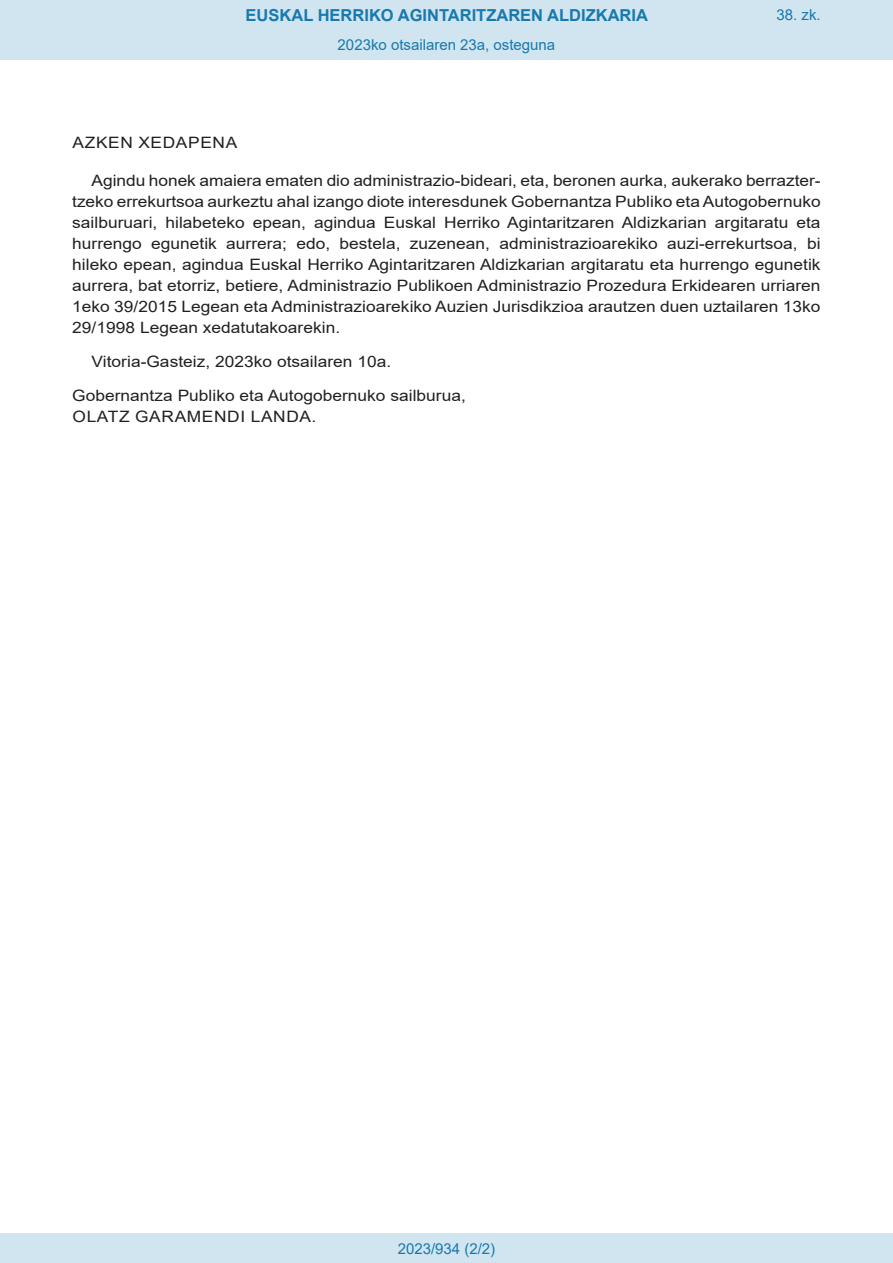
<style>
.page{position:relative;width:893px;height:1263px;background:#fff}
.page>*{position:absolute;margin:0;border:0;box-sizing:border-box;transform-origin:0 0}
.t1{font:700 16.5px "Arial";color:#1879ad}
.BOPVDetalle{font:15.6px/21px "Arial";color:#231f20;text-align:justify;scale:1.11 1}
.BOPVFirmaPuesto{font:15.6px "Arial";color:#231f20;scale:1.11 1}
.BOPVFirmaLugFec{font:15.6px "Arial";color:#231f20;scale:1.11 1}
.BOPVFirmaNombre{font:15.6px "Arial";letter-spacing:.035em;color:#231f20;scale:1.11 1}
.BOPVDisposicion{font:15.6px "Arial";letter-spacing:.035em;color:#231f20;scale:1.11 1}
.Paginacion_Centro{font:15px "Arial";color:#1879ad}
</style>
<div class="page">
<div style="left:0;top:0;width:893px;height:60px;background:#d0e5f0"></div>
<div style="left:0;top:1233px;width:893px;height:30px;background:#d0e5f0"></div>
<p class="t1" style="left:246px;top:3px;width:404px">EUSKAL HERRIKO AGINTARITZAREN ALDIZKARIA</p>
<p class="Paginacion_Centro" style="left:338px;top:35px;width:219px">2023ko otsailaren 23a, osteguna</p>
<p class="Paginacion_Centro" style="left:776px;top:5px;width:46px">38. zk.</p>
<p class="BOPVDisposicion" style="left:73px;top:132px;width:150px">AZKEN XEDAPENA</p>
<p class="BOPVDetalle" style="left:72px;top:170px;width:676px;text-indent:19px">Agindu honek amaiera ematen dio administrazio-bideari, eta, beronen aurka, aukerako berrazter&shy;tzeko errekurtsoa aurkeztu ahal izango diote interesdunek Gobernantza Publiko eta Autogobernuko sailburuari, hilabeteko epean, agindua Euskal Herriko Agintaritzaren Aldizkarian argitaratu eta hurrengo egunetik aurrera; edo, bestela, zuzenean, administrazioarekiko auzi-errekurtsoa, bi hileko epean, agindua Euskal Herriko Agintaritzaren Aldizkarian argitaratu eta hurrengo egunetik aurrera, bat etorriz, betiere, Administrazio Publikoen Administrazio Prozedura Erkidearen urriaren 1eko 39/2015 Legean eta Administrazioarekiko Auzien Jurisdikzioa arautzen duen uztailaren 13ko 29/1998 Legean xedatutakoarekin.</p>
<p class="BOPVFirmaLugFec" style="left:92px;top:351px;width:271px">Vitoria-Gasteiz, 2023ko otsailaren 10a.</p>
<p class="BOPVFirmaPuesto" style="left:72px;top:384px;width:356px">Gobernantza Publiko eta Autogobernuko sailburua,</p>
<p class="BOPVFirmaNombre" style="left:73px;top:405px;width:221px">OLATZ GARAMENDI LANDA.</p>
<p class="Paginacion_Centro" style="left:398px;top:1238px;width:99px">2023/934 (2/2)</p>
</div>
